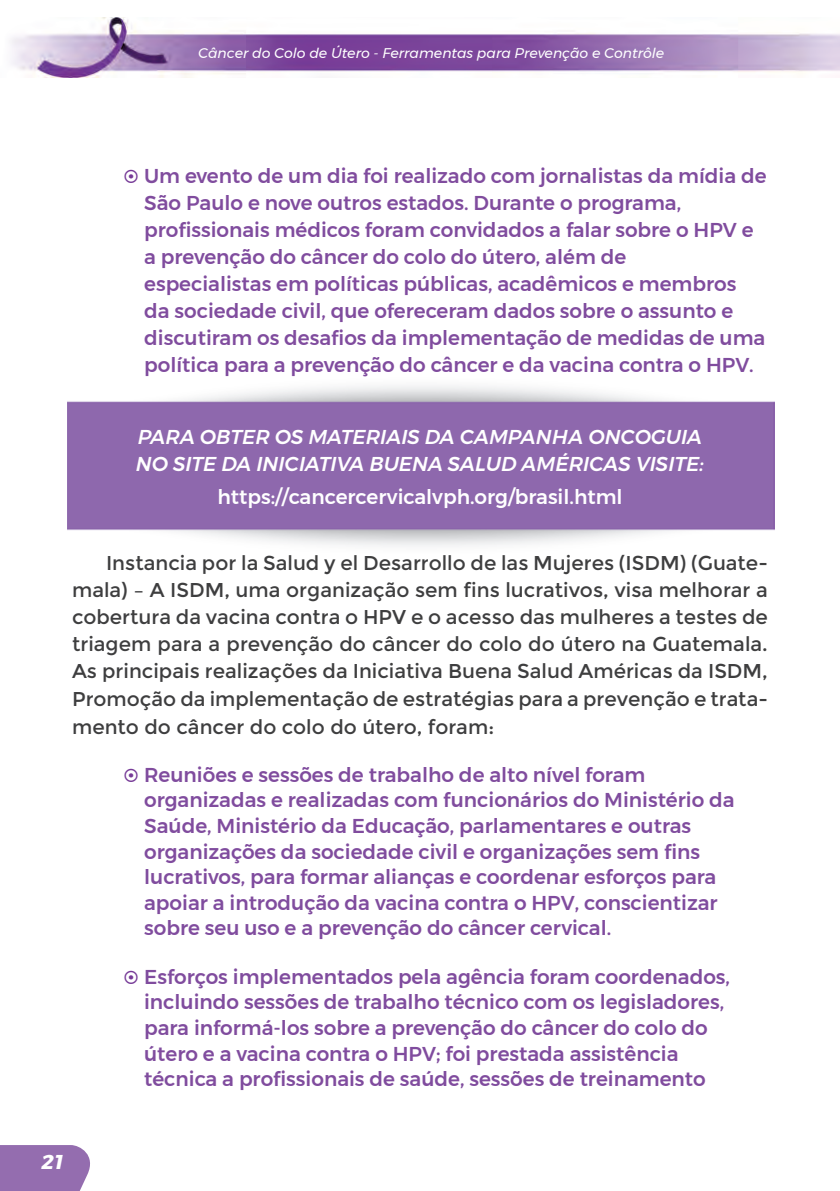
<style>
.page{position:relative;width:840px;height:1191px;background:#fff}
.page>*{position:absolute;margin:0;border:0;box-sizing:border-box;transform-origin:0 0}
.t1{font:500 20px/25.6px "Montserrat";color:#804c9e}
.t2{font:20px/27.2px "Montserrat";color:#3e3e3f;text-align:justify}
.t3{font:italic 500 20px/27px "Montserrat";color:#fff}
.t4{font:500 20px "Montserrat";color:#fff}
.t5{font:italic 700 20px "Montserrat";color:#fff}
.t6{font:italic 14px "Montserrat";color:#fff}
</style>
<div class="page">
<div style="left:0;top:1145px;width:90px;height:46px;background:#946daf"></div>
<img style="left:11px;top:17px;width:828px;height:60px">
<img style="left:67px;top:386px;width:706px;height:160px">
<p class="t6" style="left:198px;top:42px;width:467px">Câncer do Colo de Útero - Ferramentas para Prevenção e Contrôle</p>
<p class="t1" style="left:144px;top:162px;width:623px;line-height:27px">Um evento de um dia foi realizado com jornalistas da mídia de São Paulo e nove outros estados. Durante o programa, profissionais médicos foram convidados a falar sobre o HPV e a prevenção do câncer do colo do útero, além de<br>especialistas em políticas públicas, acadêmicos e membros da sociedade civil, que ofereceram dados sobre o assunto e discutiram os desafios da implementação de medidas de uma política para a prevenção do câncer e da vacina contra o HPV.</p>
<p class="t3" style="left:136px;top:423px;width:569px">PARA OBTER OS MATERIAIS DA CAMPANHA ONCOGUIA<br>NO SITE DA INICIATIVA BUENA SALUD AMÉRICAS VISITE:</p>
<p class="t4" style="left:217px;top:481px;width:406px">https://cancercervicalvph.org/brasil.html</p>
<p class="t2" style="left:72px;top:550px;width:697px;text-indent:34px">Instancia por la Salud y el Desarrollo de las Mujeres (ISDM) (Guate&shy;mala) – A ISDM, uma organização sem fins lucrativos, visa melhorar a cobertura da vacina contra o HPV e o acesso das mulheres a testes de triagem para a prevenção do câncer do colo do útero na Guatemala.<br>As principais realizações da Iniciativa Buena Salud Américas da ISDM, Promoção da implementação de estratégias para a prevenção e trata&shy;mento do câncer do colo do útero, foram:</p>
<p class="t1" style="left:144px;top:762px;width:591px">Reuniões e sessões de trabalho de alto nível foram organizadas e realizadas com funcionários do Ministério da Saúde, Ministério da Educação, parlamentares e outras organizações da sociedade civil e organizações sem fins lucrativos, para formar alianças e coordenar esforços para apoiar a introdução da vacina contra o HPV, conscientizar sobre seu uso e a prevenção do câncer cervical.</p>
<p class="t1" style="left:144px;top:963px;width:587px">Esforços implementados pela agência foram coordenados, incluindo sessões de trabalho técnico com os legisladores, para informá-los sobre a prevenção do câncer do colo do útero e a vacina contra o HPV; foi prestada assistência técnica a profissionais de saúde, sessões de treinamento</p>
<p class="t5" style="left:41px;top:1146px;width:23px">21</p>
</div>
